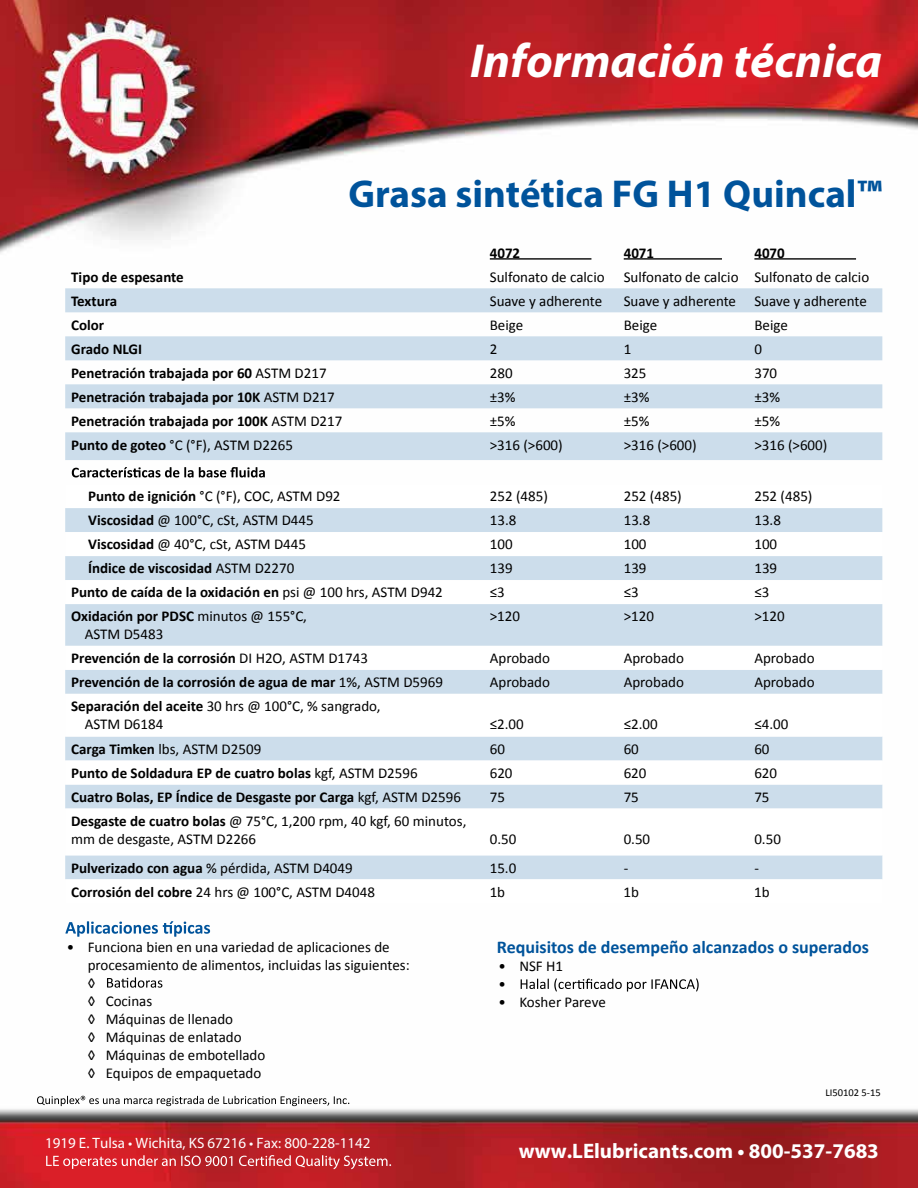
<style>
.page{position:relative;width:918px;height:1188px;background:#fff}
.page>*{position:absolute;margin:0;border:0;box-sizing:border-box;transform-origin:0 0}
.t1{font:italic 700 48px "Myriad Pro";color:#fff}
.t2{font:700 39px "Myriad Pro";color:#00539b}
.t3{font:700 21px "Myriad Pro";color:#fff}
.t4{font:700 18px "Calibri";color:#00539b}
.t5{font:15px/18px "Calibri";color:#000}
.t6{font:700 15px "Calibri";color:#000}
.t7{font:15px "Myriad Pro";color:#fff}
.t8{font:10.5px "Calibri";color:#000}
.s1{font-weight:400}
.s2{font-weight:700}
</style>
<div class="page">
<img style="left:0;top:0;width:918px;height:1188px">
<svg style="left:37px;top:1096px;width:312px;height:10px"></svg>
<svg style="left:65px;top:288px;width:817px;height:196px"></svg>
<svg style="left:65px;top:484px;width:817px;height:419px"></svg>
<hr style="left:490px;top:258px;width:101px;height:2px;background:#000">
<hr style="left:624px;top:258px;width:98px;height:2px;background:#000">
<hr style="left:754px;top:258px;width:102px;height:2px;background:#000">
<svg style="left:72px;top:467px;width:193px;height:10px"></svg>
<svg style="left:65px;top:921px;width:145px;height:16px"></svg>
<svg style="left:107px;top:977px;width:55px;height:11px"></svg>
<svg style="left:521px;top:978px;width:178px;height:14px"></svg>
<svg style="left:46px;top:1155px;width:345px;height:14px"></svg>
<h1 class="t1" style="left:470px;top:29px;width:413px">Información técnica</h1>
<h2 class="t2" style="left:348px;top:169px;width:535px">Grasa sintética FG H1 Quincal™</h2>
<p class="t6" style="left:490px;top:243px;width:32px">4072</p>
<p class="t6" style="left:624px;top:243px;width:32px">4071</p>
<p class="t6" style="left:754px;top:243px;width:32px">4070</p>
<p class="t6" style="left:71px;top:267px;width:114px">Tipo de espesante</p>
<p class="t5" style="left:490px;top:267px;width:116px">Sulfonato de calcio</p>
<p class="t5" style="left:624px;top:267px;width:247px">Sulfonato de calcio Sulfonato de calcio</p>
<p class="t6" style="left:71px;top:291px;width:48px">Textura</p>
<p class="t5" style="left:490px;top:291px;width:114px">Suave y adherente</p>
<p class="t5" style="left:624px;top:291px;width:245px">Suave y adherente Suave y adherente</p>
<p class="t6" style="left:71px;top:315px;width:35px">Color</p>
<p class="t5" style="left:490px;top:315px;width:35px">Beige</p>
<p class="t5" style="left:624px;top:315px;width:35px">Beige</p>
<p class="t5" style="left:754px;top:315px;width:35px">Beige</p>
<p class="t6" style="left:71px;top:339px;width:72px">Grado NLGI</p>
<p class="t5" style="left:490px;top:339px;width:9px">2</p>
<p class="t5" style="left:624px;top:339px;width:9px">1</p>
<p class="t5" style="left:754px;top:339px;width:9px">0</p>
<p class="t6" style="left:71px;top:363px;width:257px">Penetración trabajada por 60 <span class="s1">ASTM D217</span></p>
<p class="t5" style="left:490px;top:363px;width:24px">280</p>
<p class="t5" style="left:624px;top:363px;width:24px">325</p>
<p class="t5" style="left:754px;top:363px;width:24px">370</p>
<p class="t6" style="left:71px;top:387px;width:265px">Penetración trabajada por 10K <span class="s1">ASTM D217</span></p>
<p class="t5" style="left:490px;top:387px;width:27px">±3%</p>
<p class="t5" style="left:624px;top:387px;width:27px">±3%</p>
<p class="t5" style="left:754px;top:387px;width:27px">±3%</p>
<p class="t6" style="left:71px;top:411px;width:273px">Penetración trabajada por 100K <span class="s1">ASTM D217</span></p>
<p class="t5" style="left:490px;top:411px;width:27px">±5%</p>
<p class="t5" style="left:624px;top:411px;width:27px">±5%</p>
<p class="t5" style="left:754px;top:411px;width:27px">±5%</p>
<p class="t5" style="left:71px;top:435px;width:223px"><span class="s2">Punto de goteo</span> °C (°F), ASTM D2265</p>
<p class="t5" style="left:490px;top:435px;width:75px">&gt;316 (&gt;600)</p>
<p class="t5" style="left:624px;top:435px;width:75px">&gt;316 (&gt;600)</p>
<p class="t5" style="left:754px;top:435px;width:75px">&gt;316 (&gt;600)</p>
<p class="t5" style="left:88px;top:487px;width:254px"><span class="s2">Punto de ignición</span> °C (°F), COC, ASTM D92</p>
<p class="t5" style="left:490px;top:487px;width:60px">252 (485)</p>
<p class="t5" style="left:624px;top:487px;width:60px">252 (485)</p>
<p class="t5" style="left:754px;top:487px;width:60px">252 (485)</p>
<p class="t5" style="left:88px;top:511px;width:227px"><span class="s2">Viscosidad</span> @ 100°C, cSt, ASTM D445</p>
<p class="t5" style="left:490px;top:511px;width:28px">13.8</p>
<p class="t5" style="left:624px;top:511px;width:28px">13.8</p>
<p class="t5" style="left:754px;top:511px;width:28px">13.8</p>
<p class="t5" style="left:88px;top:535px;width:219px"><span class="s2">Viscosidad</span> @ 40°C, cSt, ASTM D445</p>
<p class="t5" style="left:490px;top:535px;width:24px">100</p>
<p class="t5" style="left:624px;top:535px;width:24px">100</p>
<p class="t5" style="left:754px;top:535px;width:24px">100</p>
<p class="t6" style="left:88px;top:559px;width:208px">Índice de viscosidad <span class="s1">ASTM D2270</span></p>
<p class="t5" style="left:490px;top:559px;width:24px">139</p>
<p class="t5" style="left:624px;top:559px;width:24px">139</p>
<p class="t5" style="left:754px;top:559px;width:24px">139</p>
<p class="t6" style="left:71px;top:583px;width:373px">Punto de caída de la oxidación en <span class="s1">psi @ 100 hrs, ASTM D942</span></p>
<p class="t5" style="left:490px;top:583px;width:17px">≤3</p>
<p class="t5" style="left:624px;top:583px;width:17px">≤3</p>
<p class="t5" style="left:754px;top:583px;width:17px">≤3</p>
<p class="t5" style="left:85px;top:607px;width:224px;text-indent:-14px"><span class="s2">Oxidación por PDSC</span> minutos @ 155°C,<br>ASTM D5483</p>
<p class="t5" style="left:490px;top:607px;width:32px">&gt;120</p>
<p class="t5" style="left:624px;top:607px;width:32px">&gt;120</p>
<p class="t5" style="left:754px;top:607px;width:32px">&gt;120</p>
<p class="t6" style="left:71px;top:649px;width:298px">Prevención de la corrosión <span class="s1">DI H2O, ASTM D1743</span></p>
<p class="t5" style="left:490px;top:648px;width:62px">Aprobado</p>
<p class="t5" style="left:624px;top:648px;width:62px">Aprobado</p>
<p class="t5" style="left:754px;top:648px;width:62px">Aprobado</p>
<p class="t6" style="left:71px;top:673px;width:373px">Prevención de la corrosión de agua de mar <span class="s1">1%, ASTM D5969</span></p>
<p class="t5" style="left:490px;top:672px;width:62px">Aprobado</p>
<p class="t5" style="left:624px;top:672px;width:62px">Aprobado</p>
<p class="t5" style="left:754px;top:672px;width:62px">Aprobado</p>
<p class="t5" style="left:85px;top:696px;width:297px;text-indent:-14px"><span class="s2">Separación del aceite</span> 30 hrs @ 100°C, % sangrado,<br>ASTM D6184</p>
<p class="t5" style="left:490px;top:714px;width:36px">≤2.00</p>
<p class="t5" style="left:624px;top:714px;width:36px">≤2.00</p>
<p class="t5" style="left:754px;top:714px;width:36px">≤4.00</p>
<p class="t5" style="left:71px;top:739px;width:192px"><span class="s2">Carga Timken</span> lbs, ASTM D2509</p>
<p class="t5" style="left:490px;top:739px;width:17px">60</p>
<p class="t5" style="left:624px;top:739px;width:17px">60</p>
<p class="t5" style="left:754px;top:739px;width:17px">60</p>
<p class="t6" style="left:71px;top:764px;width:348px">Punto de Soldadura EP de cuatro bolas <span class="s1">kgf, ASTM D2596</span></p>
<p class="t5" style="left:490px;top:763px;width:24px">620</p>
<p class="t5" style="left:624px;top:763px;width:24px">620</p>
<p class="t5" style="left:754px;top:763px;width:24px">620</p>
<p class="t6" style="left:71px;top:788px;width:391px">Cuatro Bolas, EP Índice de Desgaste por Carga <span class="s1">kgf, ASTM D2596</span></p>
<p class="t5" style="left:490px;top:787px;width:17px">75</p>
<p class="t5" style="left:624px;top:787px;width:17px">75</p>
<p class="t5" style="left:754px;top:787px;width:17px">75</p>
<p class="t5" style="left:71px;top:811px;width:397px"><span class="s2">Desgaste de cuatro bolas</span> @ 75°C, 1,200 rpm, 40 kgf, 60 minutos, mm de desgaste, ASTM D2266</p>
<p class="t5" style="left:490px;top:829px;width:28px">0.50</p>
<p class="t5" style="left:624px;top:829px;width:28px">0.50</p>
<p class="t5" style="left:754px;top:829px;width:28px">0.50</p>
<p class="t6" style="left:71px;top:858px;width:283px">Pulverizado con agua <span class="s1">% pérdida, ASTM D4049</span></p>
<p class="t5" style="left:490px;top:858px;width:28px">15.0</p>
<p class="t5" style="left:624px;top:858px;width:6px">-</p>
<p class="t5" style="left:754px;top:858px;width:6px">-</p>
<p class="t5" style="left:71px;top:882px;width:305px"><span class="s2">Corrosión del cobre</span> 24 hrs @ 100°C, ASTM D4048</p>
<p class="t5" style="left:490px;top:882px;width:17px">1b</p>
<p class="t5" style="left:624px;top:882px;width:17px">1b</p>
<p class="t5" style="left:754px;top:882px;width:17px">1b</p>
<p class="t5" style="left:88px;top:937px;width:324px;text-indent:-21px">• Funciona bien en una variedad de aplicaciones de procesamiento de alimentos, incluidas las siguientes: ◊<br>◊ Cocinas<br>◊ Máquinas de llenado<br>◊ Máquinas de enlatado<br>◊ Máquinas de embotellado<br>◊ Equipos de empaquetado</p>
<p class="t4" style="left:497px;top:936px;width:374px">Requisitos de desempeño alcanzados o superados</p>
<p class="t5" style="left:498px;top:956px;width:66px">• NSF H1 •</p>
<p class="t5" style="left:498px;top:992px;width:109px">• Kosher Pareve</p>
<p class="t7" style="left:45px;top:1134px;width:327px">1919 E. Tulsa • Wichita, KS 67216 • Fax: 800-228-1142</p>
<p class="t8" style="left:825px;top:1086px;width:57px">LI50102 5-15</p>
<h3 class="t3" style="left:519px;top:1138px;width:361px">www.LElubricants.com • 800-537-7683</h3>
</div>
